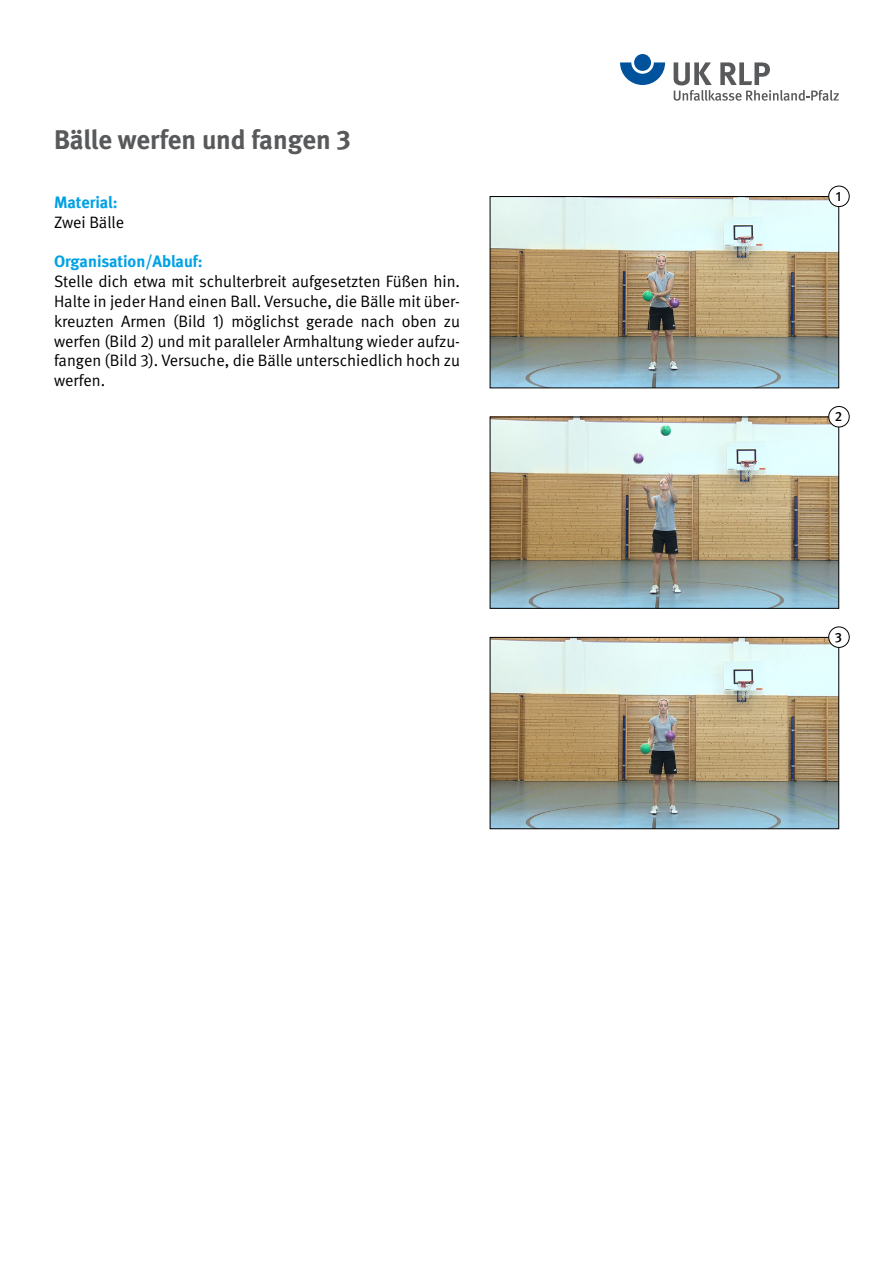
<style>
.page{position:relative;width:893px;height:1263px;background:#fff}
.page>*{position:absolute;margin:0;border:0;box-sizing:border-box;transform-origin:0 0}
.t1{font:700 27px "DGUV Meta";letter-spacing:-.005em;color:#58595b}
.t2{font:16.5px/19.8px "DGUV Meta";color:#000;text-align:justify}
.t3{font:700 16.5px "DGUV Meta";color:#00a1e4}
.t4{font:500 13.5px "DGUV Meta";color:#000}
</style>
<div class="page">
<svg style="left:620px;top:62px;width:45px;height:23px"></svg>
<div style="left:634px;top:54px;width:17px;height:17px;background:#00529c;border-radius:50%"></div>
<svg style="left:674px;top:62px;width:165px;height:39px"></svg>
<img style="left:492px;top:198px;width:345px;height:188px">
<div style="left:490px;top:196px;width:349px;height:192px;border:1px solid #000"></div>
<img style="left:492px;top:419px;width:345px;height:187px">
<img style="left:492px;top:639px;width:345px;height:188px">
<div style="left:490px;top:637px;width:349px;height:192px;border:1px solid #000"></div>
<div style="left:829px;top:186px;width:20px;height:21px;background:#fff;border-radius:50%"></div>
<div style="left:828px;top:186px;width:22px;height:21px;border:1px solid #000;border-radius:50%"></div>
<div style="left:829px;top:406px;width:20px;height:21px;background:#fff;border-radius:50%"></div>
<div style="left:828px;top:406px;width:22px;height:21px;border:1px solid #000;border-radius:50%"></div>
<div style="left:829px;top:627px;width:20px;height:20px;background:#fff;border-radius:50%"></div>
<div style="left:828px;top:626px;width:22px;height:22px;border:1px solid #000;border-radius:50%"></div>
<h1 class="t1" style="left:54px;top:123px;width:298px">Bälle werfen und fangen 3</h1>
<p class="t3" style="left:54px;top:192px;width:65px">Material:</p>
<p class="t2" style="left:54px;top:213px;width:72px">Zwei Bälle</p>
<p class="t3" style="left:54px;top:252px;width:150px">Organisation/Ablauf:</p>
<p class="t2" style="left:54px;top:272px;width:408px">Stelle dich etwa mit schulterbreit aufgesetzten Füßen hin.<br>Halte in jeder Hand einen Ball. Versuche, die Bälle mit über&shy;kreuzten Armen (Bild 1) möglichst gerade nach oben zu werfen (Bild 2) und mit paralleler Armhaltung wieder aufzu&shy;fangen (Bild 3). Versuche, die Bälle unterschiedlich hoch zu werfen.</p>
<p class="t4" style="left:836px;top:188px;width:7px">1</p>
<p class="t4" style="left:835px;top:409px;width:9px">2</p>
<p class="t4" style="left:835px;top:629px;width:9px">3</p>
</div>
